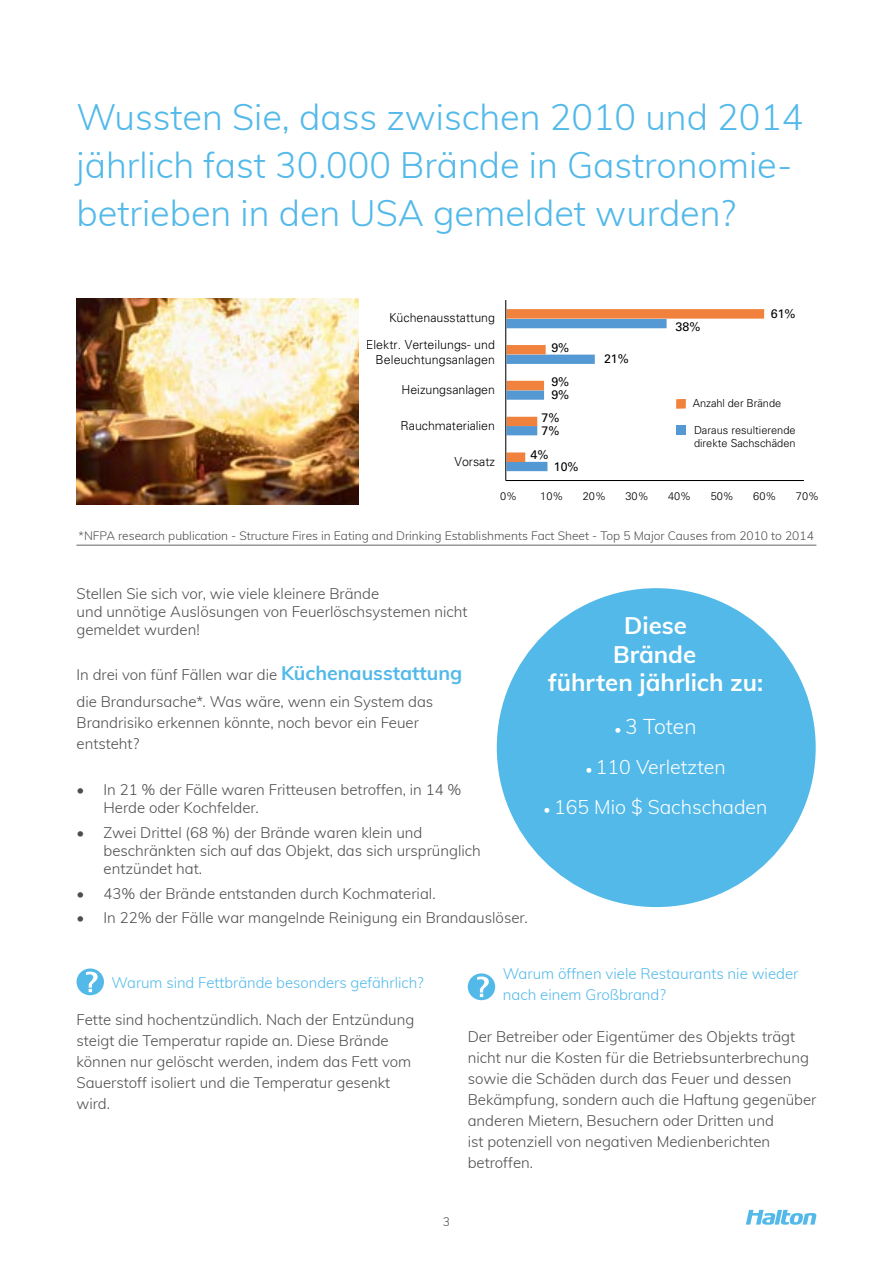
<style>
.page{position:relative;width:893px;height:1263px;background:#fff}
.page>*{position:absolute;margin:0;border:0;box-sizing:border-box;transform-origin:0 0}
.t1{font:300 36px/48px "Muli";color:#52b9e9}
.t2{font:700 24px/28.8px "Muli";color:#fff;text-align:center}
.List_Paragraph{font:300 21px "Muli";color:#fff}
.List_Paragraph-2{font:300 19.5px "Muli";color:#fff}
.t3{font:300 15px/21px "Muli";color:#4d4d4f}
.t4{font:300 15px/21px "Muli";color:#52b9e9}
.t5{font:300 12.45px/14.9px "Univers LT Std";color:#000;text-align:right}
.t6{font:12.45px "Univers LT Std";color:#000}
.t7{font:300 12px "Muli";color:#4d4d4f}
.t8{font:300 10.95px/13.2px "Univers LT Std";color:#000}
.s1{font-weight:700;font-size:19.5px;color:#52b9e9}
.s2{font-size:13.5px}
</style>
<div class="page">
<svg style="left:746px;top:1210px;width:70px;height:15px"></svg>
<img style="left:77px;top:298px;width:282px;height:207px">
<hr style="left:76px;top:545px;width:740px;height:1px;background:#636466">
<div style="left:77px;top:968px;width:27px;height:27px;background:#52b9e9;border-radius:50%"></div>
<svg style="left:86px;top:971px;width:12px;height:21px"></svg>
<div style="left:468px;top:973px;width:27px;height:27px;background:#52b9e9;border-radius:50%"></div>
<svg style="left:477px;top:976px;width:12px;height:21px"></svg>
<div style="left:497px;top:588px;width:319px;height:319px;background:#52b9e9;border-radius:50%"></div>
<svg style="left:507px;top:309px;width:257px;height:162px"></svg>
<hr style="left:506px;top:480px;width:298px;height:1px;background:#000">
<hr style="left:505px;top:300px;width:1px;height:180px;background:#000">
<div style="left:676px;top:399px;width:10px;height:10px;background:#f1823d"></div>
<div style="left:676px;top:425px;width:10px;height:10px;background:#5499d3"></div>
<p class="t1" style="left:77px;top:91px;width:728px">Wussten Sie, dass zwischen 2010 und 2014 jährlich fast 30.000 Brände in Gastronomie&shy;betrieben in den USA gemeldet wurden?</p>
<p class="t5" style="left:389px;top:310px;width:108px">Küchenausstattung</p>
<p class="t6" style="left:676px;top:319px;width:26px">38%</p>
<p class="t6" style="left:771px;top:306px;width:26px">61%</p>
<p class="t5" style="left:366px;top:338px;width:131px">Elektr. Verteilungs- und<br>Beleuchtungsanlagen</p>
<p class="t6" style="left:551px;top:341px;width:19px">9%</p>
<p class="t6" style="left:604px;top:351px;width:26px">21%</p>
<p class="t5" style="left:401px;top:382px;width:95px">Heizungsanlagen</p>
<p class="t5" style="left:401px;top:418px;width:96px">Rauchmaterialien</p>
<p class="t6" style="left:551px;top:374px;width:19px">9%</p>
<p class="t6" style="left:551px;top:387px;width:19px">9%</p>
<p class="t6" style="left:542px;top:411px;width:19px">7%</p>
<p class="t6" style="left:542px;top:424px;width:19px">7%</p>
<p class="t8" style="left:693px;top:397px;width:90px">Anzahl der Brände</p>
<p class="t8" style="left:694px;top:423px;width:103px">Daraus resultierende direkte Sachschäden</p>
<p class="t5" style="left:454px;top:454px;width:42px">Vorsatz</p>
<p class="t6" style="left:530px;top:447px;width:19px">4%</p>
<p class="t6" style="left:554px;top:460px;width:26px">10%</p>
<p class="t8" style="left:500px;top:490px;width:19px">0%</p>
<p class="t8" style="left:540px;top:490px;width:25px">10%</p>
<p class="t8" style="left:583px;top:490px;width:25px">20%</p>
<p class="t8" style="left:625px;top:490px;width:25px">30%</p>
<p class="t8" style="left:668px;top:490px;width:25px">40%</p>
<p class="t8" style="left:711px;top:490px;width:25px">50%</p>
<p class="t8" style="left:753px;top:490px;width:25px">60%</p>
<p class="t8" style="left:796px;top:490px;width:25px">70%</p>
<p class="t7" style="left:79px;top:527px;width:737px">*NFPA research publication - Structure Fires in Eating and Drinking Establishments Fact Sheet - Top 5 Major Causes from 2010 to 2014</p>
<p class="t3" style="left:77px;top:583px;width:304px">Stellen Sie sich vor, wie viele kleinere Brände</p>
<p class="t3" style="left:77px;top:602px;width:393px;line-height:18px">und unnötige Auslösungen von Feuerlöschsystemen nicht gemeldet wurden!</p>
<p class="t3" style="left:77px;top:661px;width:387px;line-height:27px">In drei von fünf Fällen war die <span class="s1">Küchenausstattung </span>die Brandursache*. Was wäre, wenn ein System das</p>
<p class="t3" style="left:77px;top:712px;width:344px">Brandrisiko erkennen könnte, noch bevor ein Feuer entsteht?</p>
<p class="t3" style="left:104px;top:780px;width:360px;line-height:18px;text-indent:-27px">• In 21 % der Fälle waren Fritteusen betroffen, in 14 %<br>Herde oder Kochfelder.</p>
<p class="t3" style="left:104px;top:823px;width:379px;line-height:18px;text-indent:-27px">• Zwei Drittel (68 %) der Brände waren klein und beschränkten sich auf das Objekt, das sich ursprünglich entzündet hat.</p>
<p class="t3" style="left:77px;top:882px;width:361px">• 43% der Brände entstanden durch Kochmaterial.</p>
<p class="t3" style="left:77px;top:907px;width:453px">• In 22% der Fälle war mangelnde Reinigung ein Brandauslöser.</p>
<p class="t2" style="left:548px;top:610px;width:216px">Diese<br>Brände<br>führten jährlich zu:</p>
<p class="List_Paragraph" style="left:615px;top:711px;width:83px"><span class="s2">•</span> 3 Toten</p>
<p class="List_Paragraph-2" style="left:585px;top:753px;width:142px"><span class="s2">•</span> 110 Verletzten</p>
<p class="List_Paragraph-2" style="left:544px;top:793px;width:225px"><span class="s2">•</span> 165 Mio $ Sachschaden</p>
<p class="t4" style="left:112px;top:971px;width:314px">Warum sind Fettbrände besonders gefährlich?</p>
<p class="t3" style="left:77px;top:1008px;width:339px">Fette sind hochentzündlich. Nach der Entzündung steigt die Temperatur rapide an. Diese Brände können nur gelöscht werden, indem das Fett vom Sauerstoff isoliert und die Temperatur gesenkt wird.</p>
<p class="t4" style="left:503px;top:962px;width:297px">Warum öffnen viele Restaurants nie wieder nach einem Großbrand?</p>
<p class="t3" style="left:468px;top:1025px;width:350px">Der Betreiber oder Eigentümer des Objekts trägt nicht nur die Kosten für die Betriebsunterbrechung sowie die Schäden durch das Feuer und dessen Bekämpfung, sondern auch die Haftung gegenüber anderen Mietern, Besuchern oder Dritten und<br>ist potenziell von negativen Medienberichten betroffen.</p>
<p class="t7" style="left:443px;top:1213px;width:9px">3</p>
</div>
